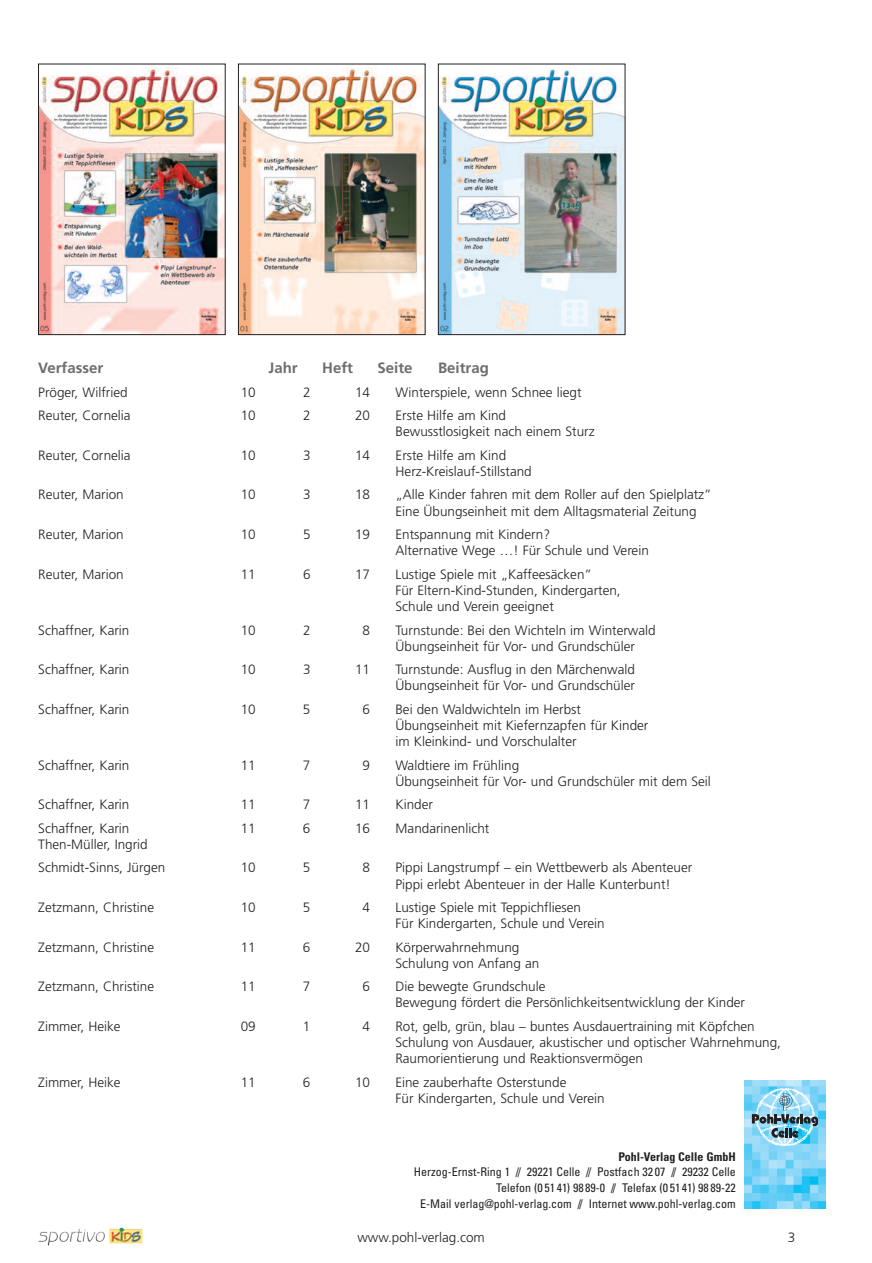
<style>
.page{position:relative;width:872px;height:1263px;background:#fff}
.page>*{position:absolute;margin:0;border:0;box-sizing:border-box;transform-origin:0 0}
.t1{font:700 15px "Frutiger";color:#6c6d70}
.t2{font:300 13.5px/16.2px "Frutiger";color:#231f20}
.t3{font:condensed 12px/15.8px "Univers";color:#231f20;text-align:right}
.t4{font:700 condensed 12px "Univers";color:#231f20}
</style>
<div class="page">
<img style="left:40px;top:66px;width:183px;height:267px">
<div style="left:38px;top:64px;width:187px;height:271px;border:1px solid #231f20"></div>
<img style="left:240px;top:66px;width:183px;height:267px">
<div style="left:238px;top:64px;width:187px;height:271px;border:1px solid #231f20"></div>
<img style="left:440px;top:69px;width:183px;height:264px">
<div style="left:438px;top:64px;width:187px;height:271px;border:1px solid #231f20"></div>
<img style="left:78px;top:1227px;width:64px;height:16px">
<img style="left:744px;top:1080px;width:81px;height:128px">
<img style="left:754px;top:1087px;width:61px;height:60px">
<img style="left:779px;top:1093px;width:13px;height:17px">
<svg style="left:752px;top:1114px;width:66px;height:24px;background:#6899ac"></svg>
<p class="t1" style="left:38px;top:361px;width:67px">Verfasser</p>
<p class="t1" style="left:268px;top:361px;width:31px">Jahr</p>
<p class="t1" style="left:322px;top:361px;width:32px">Heft</p>
<p class="t1" style="left:377px;top:361px;width:37px">Seite</p>
<p class="t1" style="left:438px;top:361px;width:52px">Beitrag</p>
<p class="t2" style="left:38px;top:385px;width:91px">Pröger, Wilfried</p>
<p class="t2" style="left:241px;top:385px;width:17px">10</p>
<p class="t2" style="left:303px;top:385px;width:9px">2</p>
<p class="t2" style="left:355px;top:385px;width:17px">14</p>
<p class="t2" style="left:395px;top:385px;width:187px">Winterspiele, wenn Schnee liegt</p>
<p class="t2" style="left:38px;top:408px;width:94px">Reuter, Cornelia</p>
<p class="t2" style="left:241px;top:408px;width:17px">10</p>
<p class="t2" style="left:303px;top:408px;width:9px">2</p>
<p class="t2" style="left:355px;top:408px;width:17px">20</p>
<p class="t2" style="left:395px;top:408px;width:201px">Erste Hilfe am Kind<br>Bewusstlosigkeit nach einem Sturz</p>
<p class="t2" style="left:38px;top:448px;width:94px">Reuter, Cornelia</p>
<p class="t2" style="left:241px;top:448px;width:17px">10</p>
<p class="t2" style="left:303px;top:448px;width:9px">3</p>
<p class="t2" style="left:355px;top:448px;width:17px">14</p>
<p class="t2" style="left:395px;top:448px;width:138px">Erste Hilfe am Kind<br>Herz-Kreislauf-Stillstand</p>
<p class="t2" style="left:38px;top:488px;width:87px">Reuter, Marion</p>
<p class="t2" style="left:241px;top:488px;width:17px">10</p>
<p class="t2" style="left:303px;top:488px;width:9px">3</p>
<p class="t2" style="left:355px;top:488px;width:17px">18</p>
<p class="t2" style="left:395px;top:488px;width:318px">„Alle Kinder fahren mit dem Roller auf den Spielplatz”<br>Eine Übungseinheit mit dem Alltagsmaterial Zeitung</p>
<p class="t2" style="left:38px;top:527px;width:87px">Reuter, Marion</p>
<p class="t2" style="left:241px;top:527px;width:17px">10</p>
<p class="t2" style="left:303px;top:527px;width:9px">5</p>
<p class="t2" style="left:355px;top:527px;width:17px">19</p>
<p class="t2" style="left:395px;top:527px;width:255px">Entspannung mit Kindern?<br>Alternative Wege …! Für Schule und Verein</p>
<p class="t2" style="left:38px;top:567px;width:87px">Reuter, Marion</p>
<p class="t2" style="left:241px;top:567px;width:17px">11</p>
<p class="t2" style="left:303px;top:567px;width:9px">6</p>
<p class="t2" style="left:355px;top:567px;width:17px">17</p>
<p class="t2" style="left:395px;top:567px;width:227px">Lustige Spiele mit „Kaffeesäcken”<br>Für Eltern-Kind-Stunden, Kindergarten,<br>Schule und Verein geeignet</p>
<p class="t2" style="left:38px;top:623px;width:93px">Schaffner, Karin</p>
<p class="t2" style="left:241px;top:623px;width:17px">10</p>
<p class="t2" style="left:303px;top:623px;width:9px">2</p>
<p class="t2" style="left:362px;top:623px;width:9px">8</p>
<p class="t2" style="left:395px;top:623px;width:262px">Turnstunde: Bei den Wichteln im Winterwald<br>Übungseinheit für Vor- und Grundschüler</p>
<p class="t2" style="left:38px;top:662px;width:93px">Schaffner, Karin</p>
<p class="t2" style="left:241px;top:662px;width:17px">10</p>
<p class="t2" style="left:303px;top:662px;width:9px">3</p>
<p class="t2" style="left:355px;top:662px;width:17px">11</p>
<p class="t2" style="left:395px;top:662px;width:241px">Turnstunde: Ausflug in den Märchenwald<br>Übungseinheit für Vor- und Grundschüler</p>
<p class="t2" style="left:38px;top:702px;width:93px">Schaffner, Karin</p>
<p class="t2" style="left:241px;top:702px;width:17px">10</p>
<p class="t2" style="left:303px;top:702px;width:9px">5</p>
<p class="t2" style="left:362px;top:702px;width:9px">6</p>
<p class="t2" style="left:395px;top:702px;width:254px">Bei den Waldwichteln im Herbst<br>Übungseinheit mit Kiefernzapfen für Kinder im Kleinkind- und Vorschulalter</p>
<p class="t2" style="left:38px;top:758px;width:93px">Schaffner, Karin</p>
<p class="t2" style="left:241px;top:758px;width:17px">11</p>
<p class="t2" style="left:303px;top:758px;width:9px">7</p>
<p class="t2" style="left:362px;top:758px;width:9px">9</p>
<p class="t2" style="left:395px;top:758px;width:317px">Waldtiere im Frühling<br>Übungseinheit für Vor- und Grundschüler mit dem Seil</p>
<p class="t2" style="left:38px;top:797px;width:93px">Schaffner, Karin</p>
<p class="t2" style="left:241px;top:797px;width:17px">11</p>
<p class="t2" style="left:303px;top:797px;width:9px">7</p>
<p class="t2" style="left:355px;top:797px;width:17px">11</p>
<p class="t2" style="left:395px;top:797px;width:39px">Kinder</p>
<p class="t2" style="left:38px;top:821px;width:93px">Schaffner, Karin</p>
<p class="t2" style="left:241px;top:821px;width:17px">11</p>
<p class="t2" style="left:303px;top:821px;width:9px">6</p>
<p class="t2" style="left:355px;top:821px;width:17px">16</p>
<p class="t2" style="left:395px;top:821px;width:95px">Mandarinenlicht</p>
<p class="t2" style="left:38px;top:834px;width:129px;line-height:23.4px">Then-Müller, Ingrid<br>Schmidt-Sinns, Jürgen</p>
<p class="t2" style="left:241px;top:861px;width:17px">10</p>
<p class="t2" style="left:303px;top:861px;width:9px">5</p>
<p class="t2" style="left:362px;top:861px;width:9px">8</p>
<p class="t2" style="left:395px;top:861px;width:298px">Pippi Langstrumpf – ein Wettbewerb als Abenteuer<br>Pippi erlebt Abenteuer in der Halle Kunterbunt!</p>
<p class="t2" style="left:38px;top:900px;width:117px">Zetzmann, Christine</p>
<p class="t2" style="left:241px;top:900px;width:17px">10</p>
<p class="t2" style="left:303px;top:900px;width:9px">5</p>
<p class="t2" style="left:362px;top:900px;width:9px">4</p>
<p class="t2" style="left:395px;top:900px;width:211px">Lustige Spiele mit Teppichfliesen<br>Für Kindergarten, Schule und Verein</p>
<p class="t2" style="left:38px;top:940px;width:117px">Zetzmann, Christine</p>
<p class="t2" style="left:241px;top:940px;width:17px">11</p>
<p class="t2" style="left:303px;top:940px;width:9px">6</p>
<p class="t2" style="left:355px;top:940px;width:17px">20</p>
<p class="t2" style="left:395px;top:940px;width:145px">Körperwahrnehmung<br>Schulung von Anfang an</p>
<p class="t2" style="left:38px;top:979px;width:117px">Zetzmann, Christine</p>
<p class="t2" style="left:241px;top:979px;width:17px">11</p>
<p class="t2" style="left:303px;top:979px;width:9px">7</p>
<p class="t2" style="left:362px;top:979px;width:9px">6</p>
<p class="t2" style="left:395px;top:979px;width:351px">Die bewegte Grundschule<br>Bewegung fördert die Persönlichkeitsentwicklung der Kinder</p>
<p class="t2" style="left:38px;top:1019px;width:84px">Zimmer, Heike</p>
<p class="t2" style="left:241px;top:1019px;width:17px">09</p>
<p class="t2" style="left:303px;top:1019px;width:9px">1</p>
<p class="t2" style="left:362px;top:1019px;width:9px">4</p>
<p class="t2" style="left:395px;top:1019px;width:387px">Rot, gelb, grün, blau – buntes Ausdauertraining mit Köpfchen<br>Schulung von Ausdauer, akustischer und optischer Wahrnehmung,<br>Raumorientierung und Reaktionsvermögen</p>
<p class="t2" style="left:38px;top:1075px;width:84px">Zimmer, Heike</p>
<p class="t2" style="left:241px;top:1075px;width:17px">11</p>
<p class="t2" style="left:303px;top:1075px;width:9px">6</p>
<p class="t2" style="left:355px;top:1075px;width:17px">10</p>
<p class="t2" style="left:395px;top:1075px;width:211px">Eine zauberhafte Osterstunde<br>Für Kindergarten, Schule und Verein</p>
<p class="t4" style="left:618px;top:1152px;width:119px">Pohl-Verlag Celle GmbH</p>
<p class="t3" style="left:414px;top:1165px;width:323px">Herzog-Ernst-Ring 1 // 29221 Celle // Postfach 32 07 // 29232 Celle<br>Telefon (0 51 41) 98 89-0 // Telefax (0 51 41) 98 89-22<br>E-Mail verlag@pohl-verlag.com // Internet www.pohl-verlag.com</p>
<p class="t2" style="left:357px;top:1230px;width:129px">www.pohl-verlag.com</p>
<p class="t2" style="left:788px;top:1230px;width:9px">3</p>
</div>
